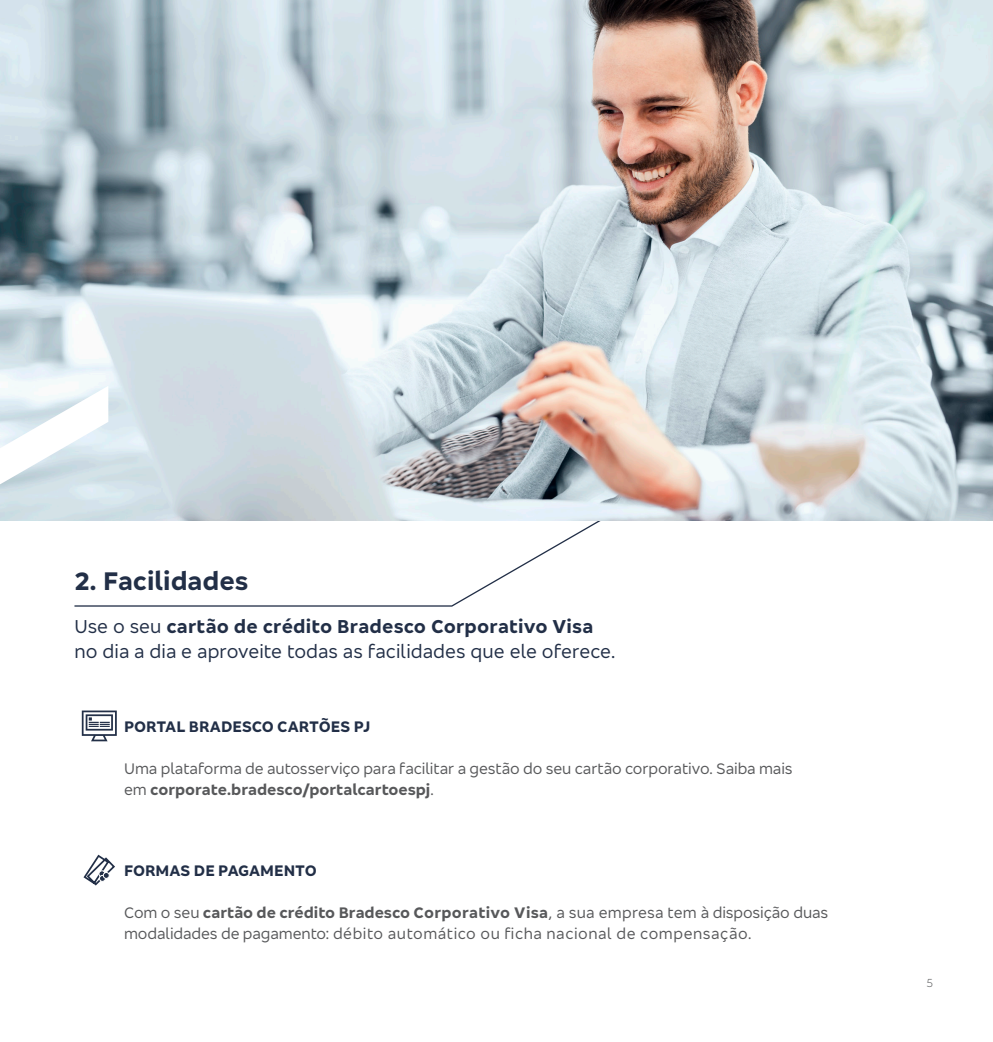
<style>
.page{position:relative;width:993px;height:1042px;background:#fff}
.page>*{position:absolute;margin:0;border:0;box-sizing:border-box;transform-origin:0 0}
.t1{font:700 26.25px "Bradesco Sans";color:#222f47}
.t2{font:19.25px "Bradesco Sans";letter-spacing:.005em;color:#222f47}
.t3{font:700 19.25px "Bradesco Sans";letter-spacing:.01em;color:#222f47}
.t4{font:15.75px/21px "Bradesco Sans";letter-spacing:.03em;color:#57585a}
.t5{font:15.75px "Bradesco Sans";letter-spacing:-.005em;color:#57585a}
.t6{font:700 15.75px "Bradesco Sans";color:#222f47}
.t7{font:700 15.75px "Bradesco Sans";letter-spacing:-.005em;color:#57585a}
.t8{font:300 12.25px "Bradesco Sans";color:#57585a}
.s1{font-weight:400}
.s2{font-weight:700}
</style>
<div class="page">
<svg style="left:74px;top:521px;width:527px;height:86px"></svg>
<img style="left:0;top:0;width:992px;height:521px">
<svg style="left:0;top:386px;width:108px;height:98px"></svg>
<svg style="left:82px;top:710px;width:35px;height:31px"></svg>
<svg style="left:83px;top:854px;width:32px;height:32px"></svg>
<p class="t1" style="left:74px;top:564px;width:175px">2. Facilidades</p>
<p class="t3" style="left:74px;top:614px;width:520px"><span class="s1">Use o seu</span> cartão de crédito Bradesco Corporativo Visa</p>
<p class="t2" style="left:74px;top:638px;width:542px">no dia a dia e aproveite todas as facilidades que ele oferece.</p>
<p class="t6" style="left:124px;top:716px;width:247px">PORTAL BRADESCO CARTÕES PJ</p>
<p class="t5" style="left:124px;top:759px;width:669px">Uma plataforma de autosserviço para facilitar a gestão do seu cartão corporativo. Saiba mais</p>
<p class="t7" style="left:124px;top:779px;width:311px"><span class="s1">em</span> corporate.bradesco/portalcartoespj<span class="s1">.</span></p>
<p class="t6" style="left:124px;top:860px;width:194px">FORMAS DE PAGAMENTO</p>
<p class="t4" style="left:124px;top:901px;width:705px">Com o seu <span class="s2">cartão de crédito Bradesco Corporativo Visa</span>, a sua empresa tem à disposição duas modalidades de pagamento: débito automático ou ficha nacional de compensação.</p>
<p class="t8" style="left:926px;top:975px;width:8px">5</p>
</div>
